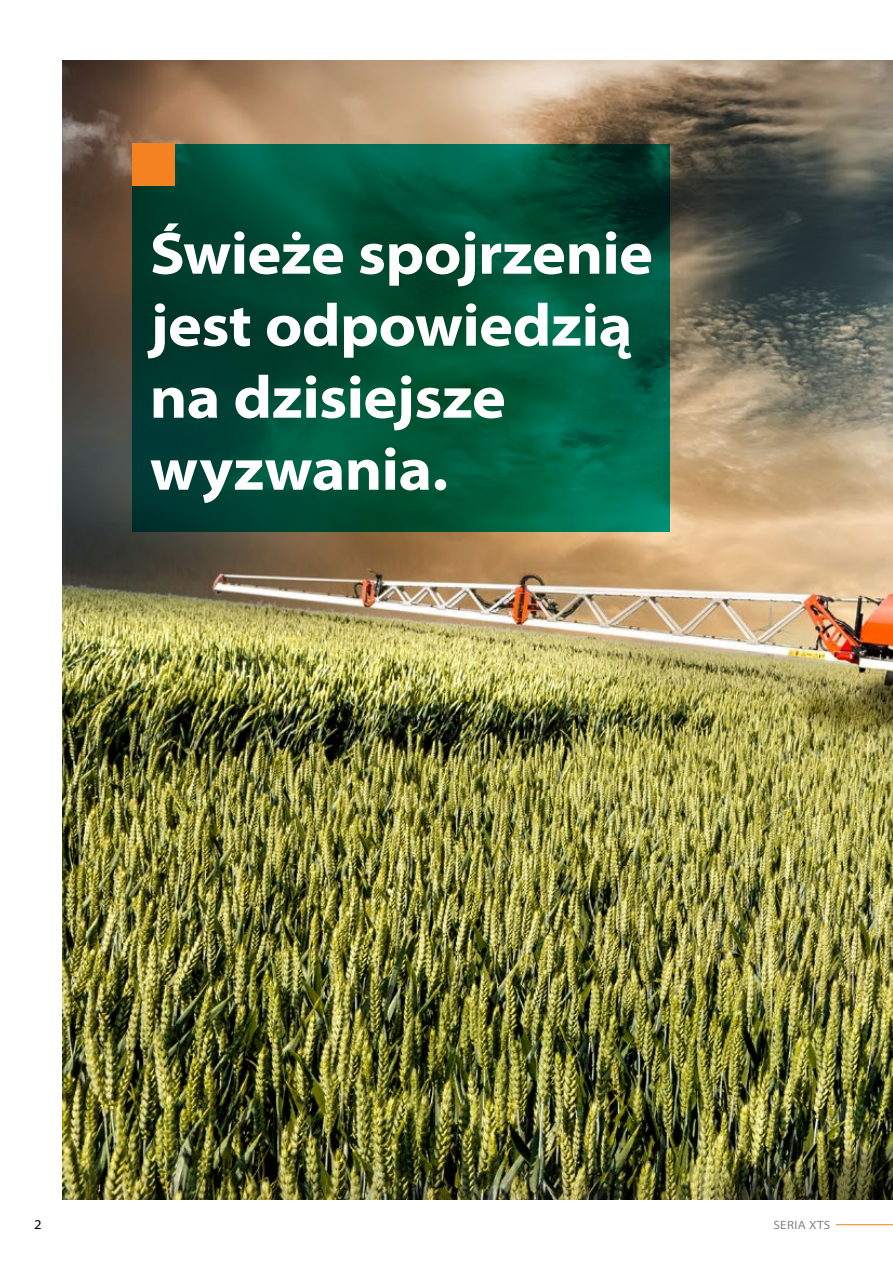
<style>
.page{position:relative;width:893px;height:1263px;background:#fff}
.page>*{position:absolute;margin:0;border:0;box-sizing:border-box;transform-origin:0 0}
.t1{font:700 semi-expanded 60px/72px "Myriad Pro";letter-spacing:-.01em;color:#fff}
.t2{font:semi-expanded 13.5px "Myriad Pro";color:#000}
.t3{font:semi-expanded 12px "Myriad Pro";letter-spacing:.03em;color:#808285}
</style>
<div class="page">
<hr style="left:836px;top:1224px;width:57px;height:1px;background:#f58220">
<img style="left:63px;top:61px;width:830px;height:1138px">
<svg style="left:133px;top:144px;width:537px;height:387px;background:#005039"></svg>
<div style="left:133px;top:144px;width:42px;height:42px;background:#f58220"></div>
<p class="t1" style="left:150px;top:215px;width:505px">Świeże spojrzenie jest odpowiedzią na dzisiejsze wyzwania.</p>
<p class="t2" style="left:34px;top:1216px;width:9px">2</p>
<p class="t3" style="left:773px;top:1217px;width:58px">SERIA XTS</p>
</div>
